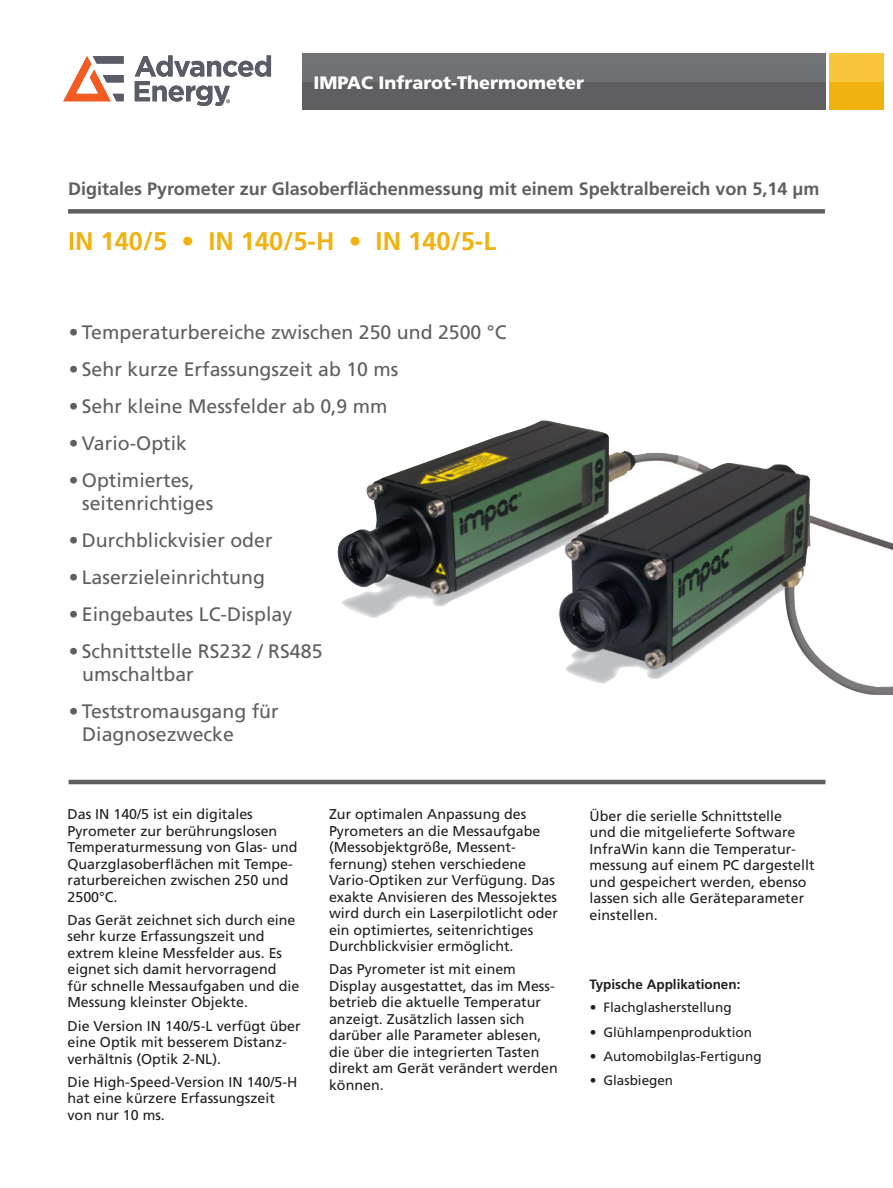
<style>
.page{position:relative;width:893px;height:1188px;background:#fff}
.page>*{position:absolute;margin:0;border:0;box-sizing:border-box;transform-origin:0 0}
.Sub_Heading_2{font:700 25.5px "Frutiger";color:#efb211}
.Product_Info_Bullets{font:19.5px/23.4px "Frutiger";color:#5f5f62}
.Product_Description{font:700 18px "Frutiger";color:#5f5f62}
.BRAND_Product_Catego{font:900 18px "Frutiger";color:#fff}
.Column_Text{font:14.25px/16.5px "Frutiger";color:#231f20}
.Bullet_List{font:13.5px "Frutiger";color:#231f20}
.Column_Text-2{font:700 13.5px "Frutiger";color:#231f20}
</style>
<div class="page">
<div style="left:68px;top:209px;width:757px;height:5px;background:#5f5f62"></div>
<hr style="left:69px;top:780px;width:756px;height:4px;background:#5f5f62">
<svg style="left:829px;top:54px;width:55px;height:55px;background:#f3bc27"></svg>
<div style="left:303px;top:54px;width:522px;height:55px;background:linear-gradient(to right,#68686b,#68686b)"></div>
<img style="left:337px;top:420px;width:556px;height:275px">
<svg style="left:63px;top:56px;width:61px;height:45px"></svg>
<svg style="left:135px;top:55px;width:136px;height:51px"></svg>
<p class="BRAND_Product_Catego" style="left:313px;top:71px;width:272px">IMPAC Infrarot-Thermometer</p>
<p class="Product_Description" style="left:68px;top:178px;width:753px">Digitales Pyrometer zur Glasoberflächenmessung mit einem Spektralbereich von 5,14 µm</p>
<p class="Sub_Heading_2" style="left:68px;top:226px;width:430px">IN 140/5 • IN 140/5-H • IN 140/5-L</p>
<p class="Product_Info_Bullets" style="left:69px;top:321px;width:439px">• Temperaturbereiche zwischen 250 und 2500 °C</p>
<p class="Product_Info_Bullets" style="left:69px;top:358px;width:331px">• Sehr kurze Erfassungszeit ab 10 ms</p>
<p class="Product_Info_Bullets" style="left:69px;top:394px;width:320px">• Sehr kleine Messfelder ab 0,9 mm</p>
<p class="Product_Info_Bullets" style="left:69px;top:431px;width:120px">• Vario-Optik</p>
<p class="Product_Info_Bullets" style="left:82px;top:468px;width:133px;text-indent:-13px">• Optimiertes, seitenrichtiges</p>
<p class="Product_Info_Bullets" style="left:69px;top:529px;width:205px">• Durchblickvisier oder</p>
<p class="Product_Info_Bullets" style="left:69px;top:565px;width:198px">• Laserzieleinrichtung</p>
<p class="Product_Info_Bullets" style="left:69px;top:602px;width:225px">• Eingebautes LC-Display</p>
<p class="Product_Info_Bullets" style="left:82px;top:639px;width:242px;text-indent:-13px">• Schnittstelle RS232 / RS485 umschaltbar</p>
<p class="Product_Info_Bullets" style="left:82px;top:700px;width:198px;text-indent:-13px">• Teststromausgang für<br>Diagnosezwecke</p>
<p class="Column_Text" style="left:68px;top:806px;width:232px">Das IN 140/5 ist ein digitales<br>Pyrometer zur berührungslosen<br>Temperaturmessung von Glas- und<br>Quarzglasoberflächen mit Tempe&shy;raturbereichen zwischen 250 und<br>2500°C.</p>
<p class="Column_Text" style="left:68px;top:912px;width:234px">Das Gerät zeichnet sich durch eine sehr kurze Erfassungszeit und extrem kleine Messfelder aus. Es eignet sich damit hervorragend für schnelle Messaufgaben und die<br>Messung kleinster Objekte.</p>
<p class="Column_Text" style="left:68px;top:1017px;width:235px">Die Version IN 140/5-L verfügt über eine Optik mit besserem Distanz&shy;verhältnis (Optik 2-NL).</p>
<p class="Column_Text" style="left:68px;top:1074px;width:231px">Die High-Speed-Version IN 140/5-H hat eine kürzere Erfassungszeit von nur 10 ms.</p>
<p class="Column_Text" style="left:329px;top:806px;width:230px">Zur optimalen Anpassung des<br>Pyrometers an die Messaufgabe (Messobjektgröße, Messent&shy;fernung) stehen verschiedene<br>Vario-Optiken zur Verfügung. Das exakte Anvisieren des Messojektes wird durch ein Laserpilotlicht oder ein optimiertes, seitenrichtiges<br>Durchblickvisier ermöglicht.</p>
<p class="Column_Text" style="left:329px;top:961px;width:230px">Das Pyrometer ist mit einem<br>Display ausgestattet, das im Mess&shy;betrieb die aktuelle Temperatur anzeigt. Zusätzlich lassen sich darüber alle Parameter ablesen, die über die integrierten Tasten direkt am Gerät verändert werden können.</p>
<p class="Column_Text" style="left:590px;top:808px;width:226px">Über die serielle Schnittstelle<br>und die mitgelieferte Software<br>InfraWin kann die Temperatur&shy;messung auf einem PC dargestellt und gespeichert werden, ebenso lassen sich alle Geräteparameter einstellen.</p>
<p class="Column_Text-2" style="left:590px;top:977px;width:152px">Typische Applikationen:</p>
<p class="Bullet_List" style="left:590px;top:1000px;width:143px">• Flachglasherstellung</p>
<p class="Bullet_List" style="left:590px;top:1024px;width:164px">• Glühlampenproduktion</p>
<p class="Bullet_List" style="left:590px;top:1048px;width:173px">• Automobilglas-Fertigung</p>
<p class="Bullet_List" style="left:590px;top:1073px;width:85px">• Glasbiegen</p>
</div>
